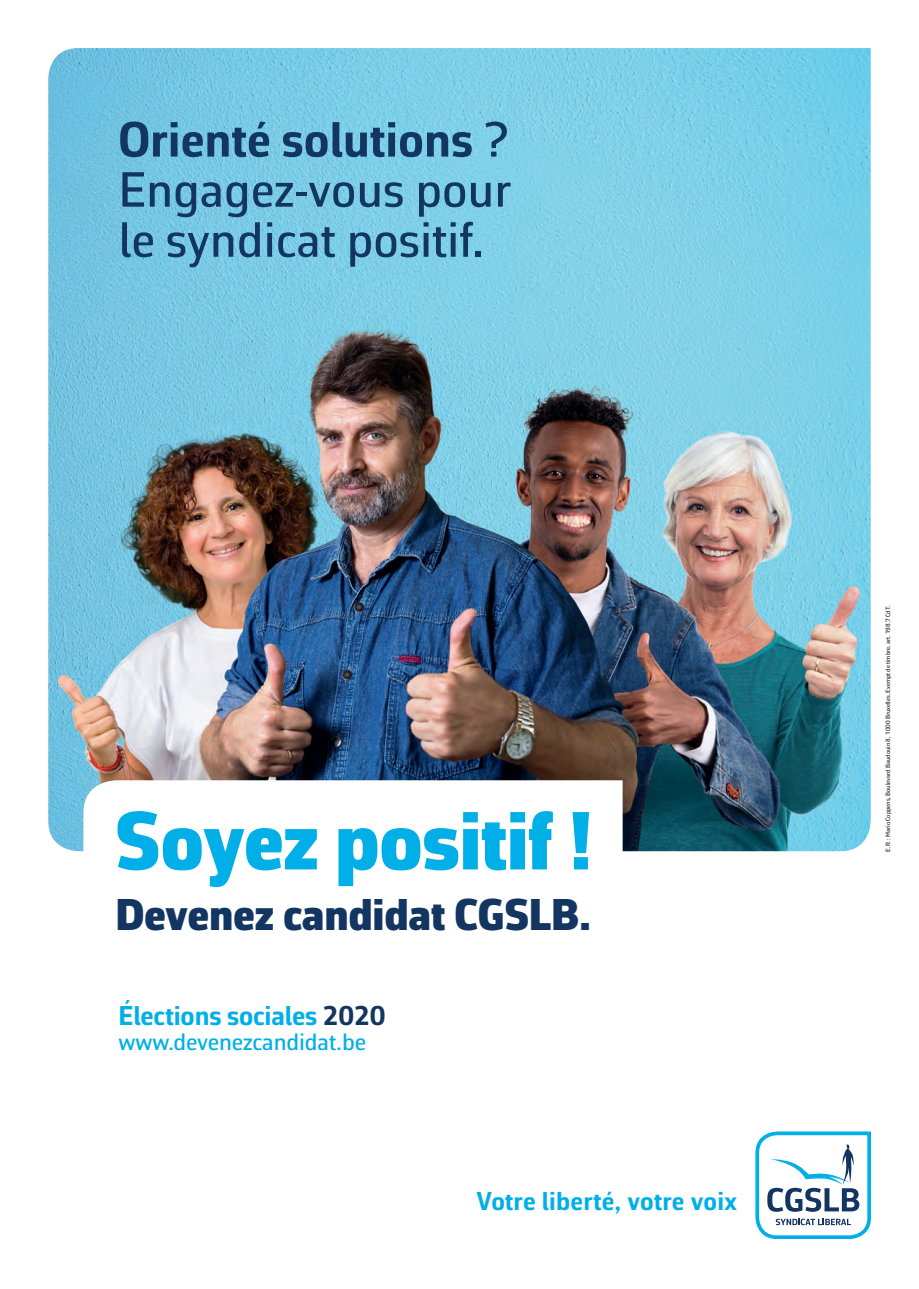
<style>
.page{position:relative;width:919px;height:1289px;background:#fff}
.page>*{position:absolute;margin:0;border:0;box-sizing:border-box;transform-origin:0 0}
.t1{font:900 83.4px "Corbeau Pro";letter-spacing:-.01em;color:#00afe7}
.t2{font:500 50.1px/50.1px "Corbeau Pro";color:#133561;text-align:justify}
.t3{font:900 45px "Corbeau Pro";letter-spacing:-.005em;color:#133561}
.t4{font:700 27.6px "Corbeau Pro";letter-spacing:-.005em;color:#00afe7}
.t5{font:700 26.25px "Corbeau Pro";letter-spacing:.01em;color:#00afe7}
.t6{font:500 24px "Corbeau Pro";letter-spacing:-.005em;color:#00afe7}
.t7{font:500 6.3px "Corbeau Pro";letter-spacing:-.005em;color:#231f20}
.s1{font-weight:700}
.s2{color:#133561}
</style>
<div class="page">
<img style="left:48px;top:48px;width:822px;height:803px">
<svg style="left:755px;top:1131px;width:115px;height:107px"></svg>
<svg style="left:83px;top:780px;width:539px;height:72px"></svg>
<h2 class="t2" style="left:118px;top:114px;width:394px"><span class="s1">Orienté solutions</span> ?<br>Engagez-vous pour le syndicat positif.</h2>
<h1 class="t1" style="left:115px;top:785px;width:480px">Soyez positif !</h1>
<h3 class="t3" style="left:115px;top:884px;width:477px">Devenez candidat CGSLB.</h3>
<h3 class="t4" style="left:119px;top:996px;width:268px">Élections sociales <span class="s2">2020</span></h3>
<h3 class="t6" style="left:119px;top:1025px;width:249px">www.devenezcandidat.be</h3>
<h3 class="t5" style="left:476px;top:1183px;width:262px">Votre liberté, votre voix</h3>
<p class="t7" style="left:883px;top:851px;width:247px;rotate:-90deg">E.R. : Mario Coppens, Boulevard Baudouin 8, 1000 Bruxelles. Exempt de timbre, art. 198.7 CdT.</p>
</div>
